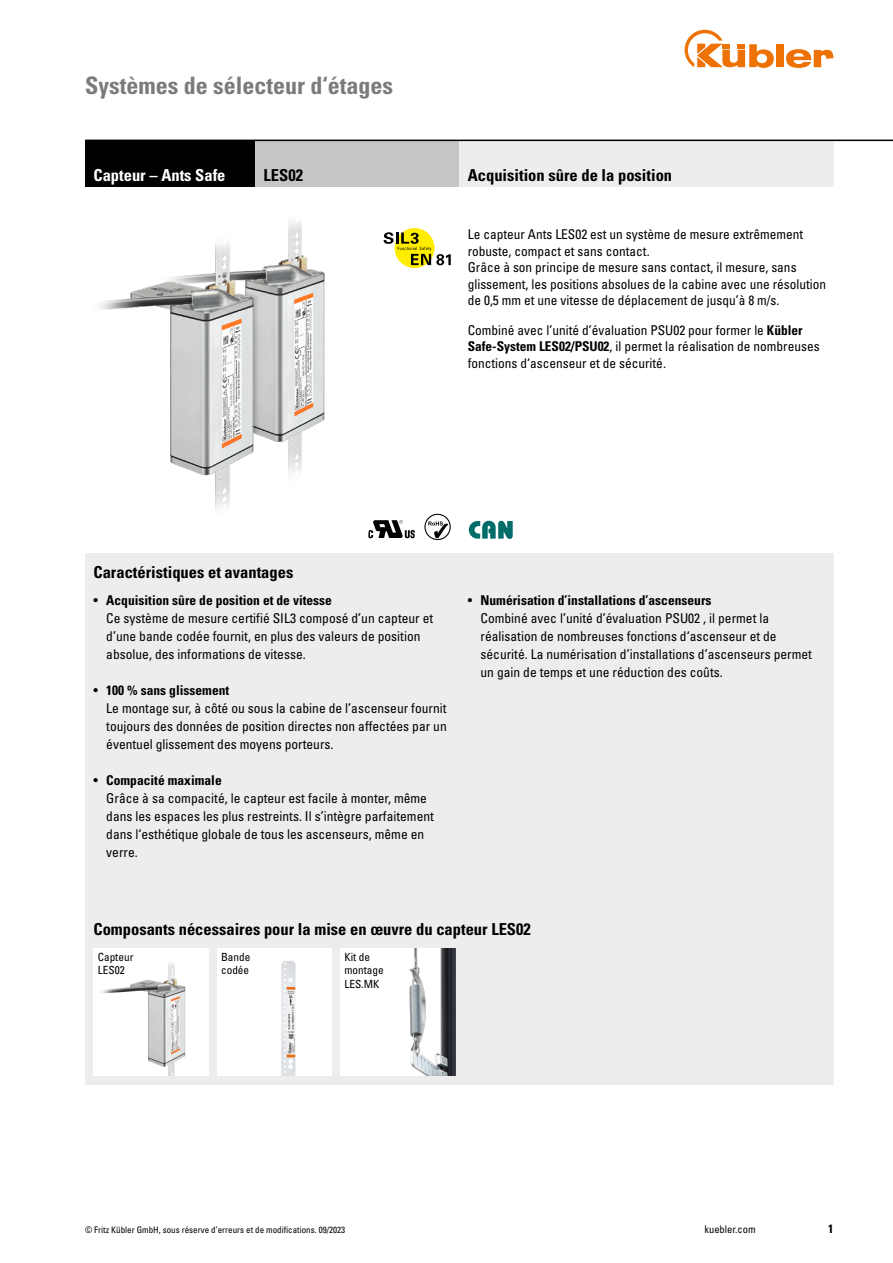
<style>
.page{position:relative;width:893px;height:1263px;background:#fff}
.page>*{position:absolute;margin:0;border:0;box-sizing:border-box;transform-origin:0 0}
.t1{font:700 condensed 24px "Univers LT Std";color:#7c7b7b}
.t2{font:700 condensed 16.5px "Univers LT Std";color:#000}
.t3{font:700 condensed 16.5px "Univers LT Std";color:#fff}
.t4{font:condensed 13.5px/18px "Univers LT Std";color:#000}
.t5{font:700 condensed 12px "Univers LT Std";color:#000}
.t6{font:condensed 11.25px/13.5px "Univers LT Std";color:#000}
.t7{font:condensed 10.5px "Univers LT Std";color:#000}
.t8{font:condensed 9px "Univers LT Std";color:#000}
.s1{font-weight:700}
</style>
<div class="page">
<div style="left:776px;top:44px;width:8px;height:23px;background:#ee7203"></div>
<svg style="left:786px;top:49px;width:47px;height:19px"></svg>
<svg style="left:685px;top:30px;width:89px;height:38px"></svg>
<div style="left:85px;top:553px;width:748px;height:531px;background:#ededed"></div>
<svg style="left:469px;top:521px;width:44px;height:18px"></svg>
<svg style="left:395px;top:228px;width:39px;height:40px"></svg>
<svg style="left:384px;top:232px;width:67px;height:33px"></svg>
<img style="left:99px;top:221px;width:226px;height:291px">
<svg style="left:424px;top:514px;width:27px;height:26px"></svg>
<svg style="left:368px;top:520px;width:47px;height:18px"></svg>
<img style="left:94px;top:950px;width:114px;height:126px">
<div style="left:217px;top:948px;width:115px;height:128px;background:#fff"></div>
<img style="left:281px;top:961px;width:15px;height:115px">
<div style="left:340px;top:948px;width:115px;height:128px;background:#fff"></div>
<img style="left:409px;top:948px;width:46px;height:128px">
<div style="left:85px;top:140px;width:170px;height:47px;background:#000"></div>
<div style="left:255px;top:140px;width:204px;height:47px;background:#c6c6c6"></div>
<div style="left:459px;top:140px;width:374px;height:47px;background:#ededed"></div>
<hr style="left:85px;top:140px;width:808px;height:1px;background:#000">
<h1 class="t1" style="left:85px;top:71px;width:309px">Systèmes de sélecteur d‘étages</h1>
<p class="t3" style="left:94px;top:165px;width:133px">Capteur – Ants Safe</p>
<p class="t2" style="left:264px;top:165px;width:41px">LES02</p>
<p class="t2" style="left:468px;top:165px;width:206px">Acquisition sûre de la position</p>
<p class="t4" style="left:468px;top:226px;width:360px;line-height:16.5px">Le capteur Ants LES02 est un système de mesure extrêmement robuste, compact et sans contact.<br>Grâce à son principe de mesure sans contact, il mesure, sans glissement, les positions absolues de la cabine avec une résolution de 0,5 mm et une vitesse de déplacement de jusqu’à 8 m/s.</p>
<p class="t4" style="left:468px;top:321px;width:353px;line-height:16.5px">Combiné avec l’unité d’évaluation PSU02 pour former le <span class="s1">Kübler<br>Safe-System LES02/PSU02</span>, il permet la réalisation de nombreuses fonctions d‘ascenseur et de sécurité.</p>
<p class="t2" style="left:94px;top:561px;width:201px">Caractéristiques et avantages</p>
<p class="t4" style="left:106px;top:591px;width:328px;text-indent:-13px">• <span class="s1">Acquisition sûre de position et de vitesse<br></span>Ce système de mesure certifié SIL3 composé d’un capteur et d’une bande codée fournit, en plus des valeurs de position absolue, des informations de vitesse.</p>
<p class="t4" style="left:106px;top:681px;width:342px;text-indent:-13px">• <span class="s1">100 % sans glissement<br></span>Le montage sur, à côté ou sous la cabine de l’ascenseur fournit toujours des données de position directes non affectées par un éventuel glissement des moyens porteurs.</p>
<p class="t4" style="left:106px;top:771px;width:329px;text-indent:-13px">• <span class="s1">Compacité maximale<br></span>Grâce à sa compacité, le capteur est facile à monter, même dans les espaces les plus restreints. Il s’intègre parfaitement dans l‘esthétique globale de tous les ascenseurs, même en verre.</p>
<p class="t4" style="left:480px;top:591px;width:333px;text-indent:-13px">• <span class="s1">Numérisation d’installations d’ascenseurs<br></span>Combiné avec l’unité d’évaluation PSU02 , il permet la réalisation de nombreuses fonctions d‘ascenseur et de sécurité. La numérisation d’installations d’ascenseurs permet un gain de temps et une réduction des coûts.</p>
<p class="t2" style="left:94px;top:919px;width:439px">Composants nécessaires pour la mise en œuvre du capteur LES02</p>
<p class="t6" style="left:98px;top:950px;width:37px">Capteur<br>LES02</p>
<p class="t6" style="left:344px;top:950px;width:41px">Kit de montage<br>LES.MK</p>
<p class="t6" style="left:221px;top:950px;width:31px">Bande codée</p>
<p class="t8" style="left:85px;top:1224px;width:262px">© Fritz Kübler GmbH, sous réserve d’erreurs et de modifications. 09/2023</p>
<p class="t7" style="left:704px;top:1223px;width:53px">kuebler.com</p>
<p class="t5" style="left:828px;top:1221px;width:7px">1</p>
</div>
